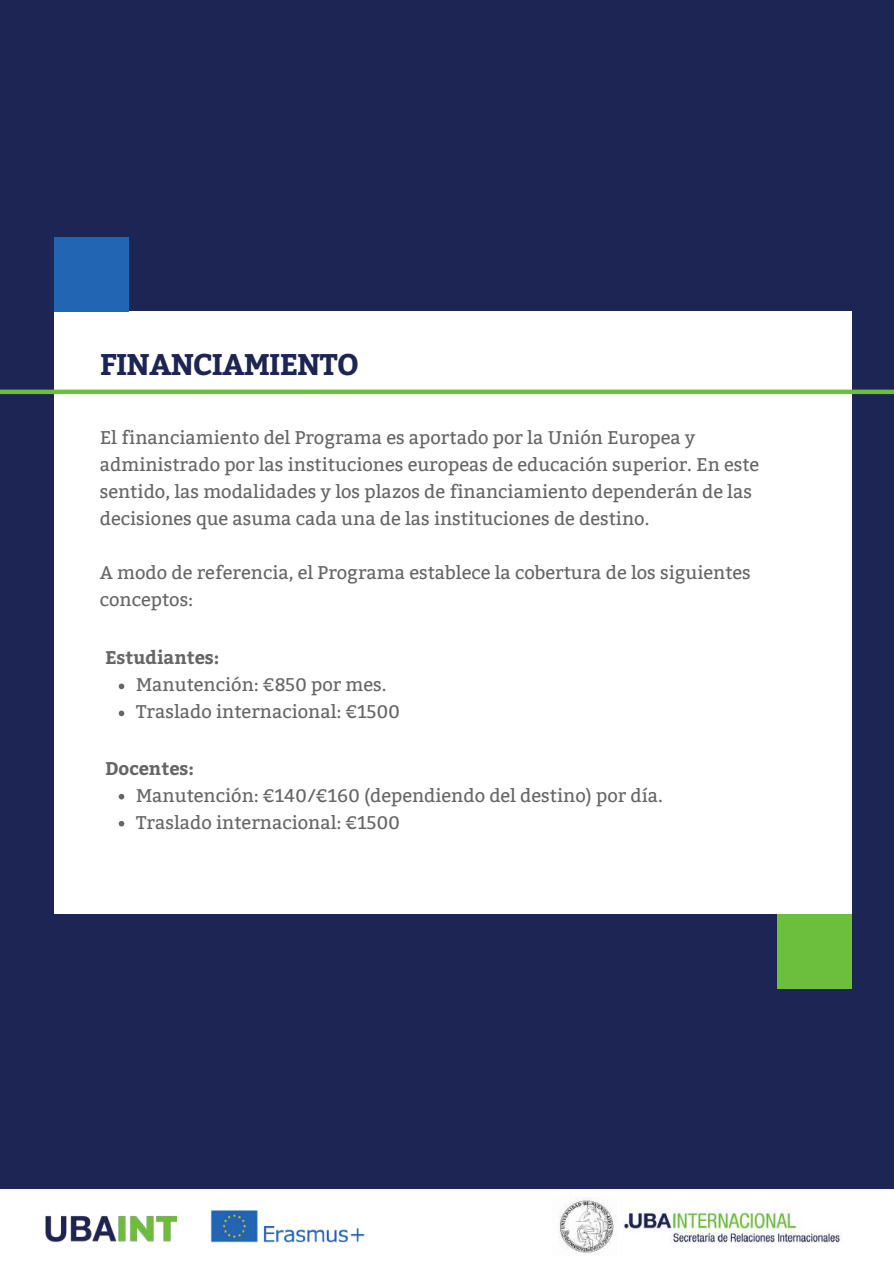
<style>
.page{position:relative;width:894px;height:1264px;background:#fff}
.page>*{position:absolute;margin:0;border:0;box-sizing:border-box;transform-origin:0 0}
.t1{font:700 29.85px "Bitter";letter-spacing:-.03em;color:#1d2554}
.t2{font:18.3px/27px "Bitter";color:#666}
.t3{font:700 18.3px "Bitter";color:#666}
</style>
<div class="page">
<div style="left:0;top:0;width:893px;height:1263px;background:#1d2554"></div>
<div style="left:54px;top:311px;width:797px;height:602px;background:#fff"></div>
<div style="left:0;top:389px;width:893px;height:5px;background:#6cbf3c"></div>
<div style="left:777px;top:913px;width:74px;height:75px;background:#6cbf3c"></div>
<div style="left:0;top:1188px;width:893px;height:75px;background:#fff"></div>
<svg style="left:119px;top:683px;width:5px;height:6px"></svg>
<svg style="left:119px;top:710px;width:5px;height:6px"></svg>
<svg style="left:119px;top:793px;width:5px;height:6px"></svg>
<svg style="left:119px;top:820px;width:5px;height:6px"></svg>
<div style="left:54px;top:237px;width:75px;height:74px;background:#2265b3"></div>
<img style="left:45px;top:1216px;width:131px;height:27px">
<img style="left:210px;top:1210px;width:155px;height:33px">
<img style="left:558px;top:1198px;width:59px;height:57px">
<img style="left:623px;top:1208px;width:220px;height:36px">
<h1 class="t1" style="left:100px;top:342px;width:261px">FINANCIAMIENTO</h1>
<p class="t2" style="left:100px;top:424px;width:660px">El financiamiento del Programa es aportado por la Unión Europea y administrado por las instituciones europeas de educación superior. En este sentido, las modalidades y los plazos de financiamiento dependerán de las decisiones que asuma cada una de las instituciones de destino.</p>
<p class="t2" style="left:100px;top:559px;width:652px">A modo de referencia, el Programa establece la cobertura de los siguientes conceptos:</p>
<p class="t3" style="left:105px;top:644px;width:116px">Estudiantes:</p>
<p class="t2" style="left:136px;top:671px;width:265px">Manutención: €850 por mes.<br>Traslado internacional: €1500</p>
<p class="t3" style="left:105px;top:754px;width:90px">Docentes:</p>
<p class="t2" style="left:136px;top:782px;width:528px">Manutención: €140/€160 (dependiendo del destino) por día.<br>Traslado internacional: €1500</p>
</div>
